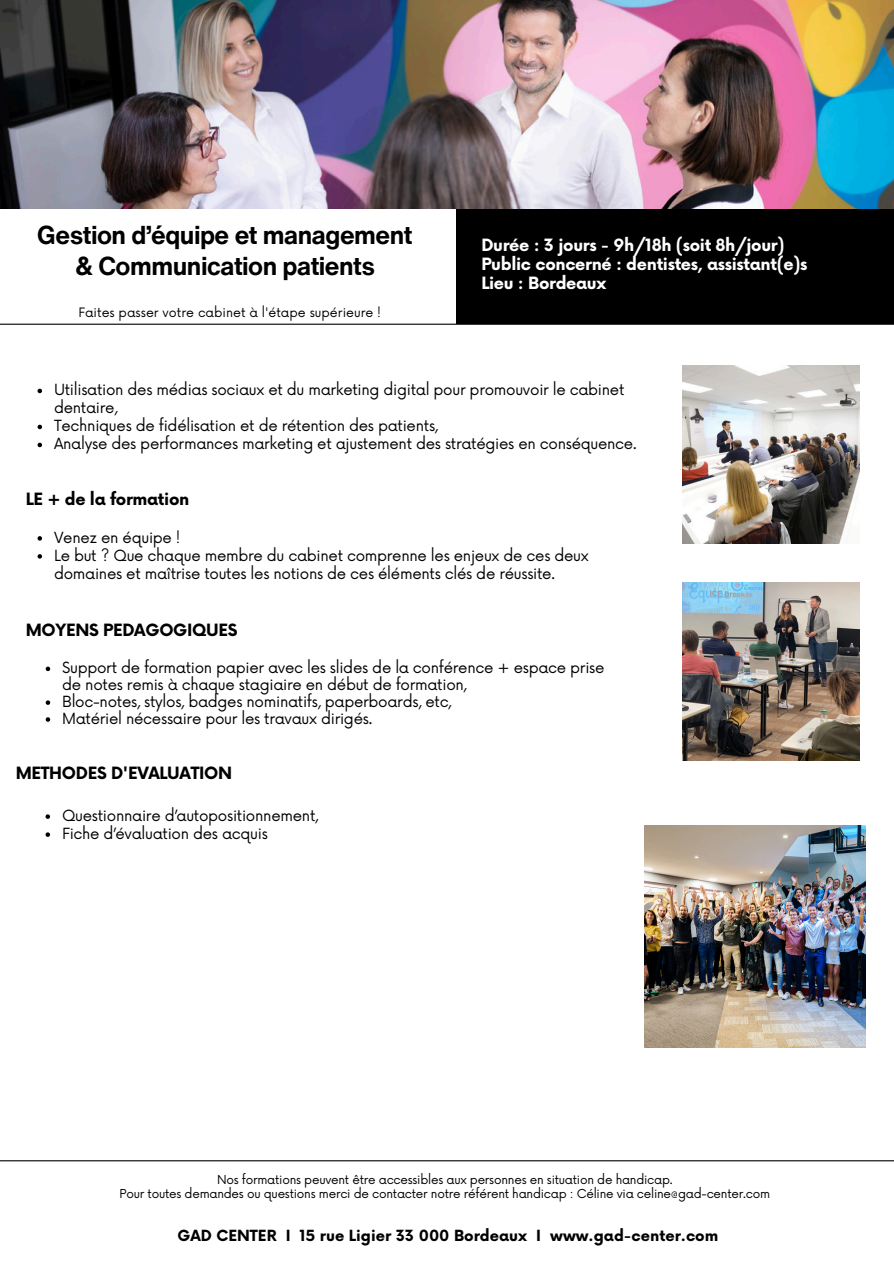
<style>
.page{position:relative;width:894px;height:1264px;background:#fff}
.page>*{position:absolute;margin:0;border:0;box-sizing:border-box;transform-origin:0 0}
.t1{font:700 25.2px/30.5px "Helvetica Now Text";letter-spacing:-.02em;color:#000;text-align:center}
.t2{font:700 16.5px/19.2px "Now";letter-spacing:-.02em;color:#fff}
.t3{font:700 16.5px "Now";letter-spacing:-.02em;color:#000}
.t4{font:15px/18px "Now";letter-spacing:-.02em;color:#000}
.t5{font:700 15px "Now";color:#000}
.t6{font:12.6px "Now";color:#000}
.t7{font:12px "Now";letter-spacing:-.02em;color:#000}
</style>
<div class="page">
<img style="left:0;top:0;width:893px;height:209px">
<div style="left:456px;top:209px;width:437px;height:114px;background:#000"></div>
<hr style="left:0;top:323px;width:893px;height:2px;background:#000">
<svg style="left:38px;top:388px;width:4px;height:5px"></svg>
<svg style="left:38px;top:424px;width:4px;height:5px"></svg>
<svg style="left:38px;top:442px;width:4px;height:5px"></svg>
<svg style="left:46px;top:666px;width:4px;height:5px"></svg>
<svg style="left:46px;top:700px;width:4px;height:5px"></svg>
<svg style="left:46px;top:717px;width:4px;height:4px"></svg>
<img style="left:682px;top:582px;width:177px;height:178px">
<svg style="left:46px;top:814px;width:4px;height:4px"></svg>
<svg style="left:46px;top:832px;width:4px;height:4px"></svg>
<img style="left:682px;top:365px;width:177px;height:178px">
<img style="left:644px;top:825px;width:221px;height:222px">
<svg style="left:38px;top:536px;width:4px;height:4px"></svg>
<svg style="left:38px;top:554px;width:4px;height:4px"></svg>
<hr style="left:0;top:1160px;width:893px;height:1px;background:#000">
<p class="t1" style="left:37px;top:220px;width:376px">Gestion d’équipe et management &amp; Communication patients</p>
<h3 class="t6" style="left:78px;top:306px;width:304px">Faites passer votre cabinet à l'étape supérieure !</h3>
<h1 class="t2" style="left:481px;top:236px;width:327px">Durée : 3 jours - 9h/18h (soit 8h/jour)<br>Public concerné : dentistes, assistant(e)s<br>Lieu : Bordeaux</h1>
<h5 class="t4" style="left:54px;top:382px;width:571px">Utilisation des médias sociaux et du marketing digital pour promouvoir le cabinet dentaire,</h5>
<p class="t4" style="left:54px;top:418px;width:385px">Techniques de fidélisation et de rétention des patients,</p>
<p class="t4" style="left:54px;top:436px;width:584px">Analyse des performances marketing et ajustement des stratégies en conséquence.</p>
<p class="t3" style="left:26px;top:490px;width:165px">LE + de la formation</p>
<p class="t4" style="left:54px;top:529px;width:128px">Venez en équipe !</p>
<p class="t4" style="left:54px;top:547px;width:536px">Le but ? Que chaque membre du cabinet comprenne les enjeux de ces deux domaines et maîtrise toutes les notions de ces éléments clés de réussite.</p>
<p class="t3" style="left:26px;top:621px;width:213px">MOYENS PEDAGOGIQUES</p>
<h3 class="t4" style="left:62px;top:660px;width:543px;line-height:16.8px">Support de formation papier avec les slides de la conférence + espace prise de notes remis à chaque stagiaire en début de formation,</h3>
<p class="t4" style="left:62px;top:693px;width:390px">Bloc-notes, stylos, badges nominatifs, paperboards, etc,</p>
<p class="t4" style="left:62px;top:710px;width:311px">Matériel nécessaire pour les travaux dirigés.</p>
<p class="t3" style="left:16px;top:764px;width:218px">METHODES D'EVALUATION</p>
<p class="t4" style="left:62px;top:807px;width:258px">Questionnaire d’autopositionnement,</p>
<p class="t4" style="left:62px;top:825px;width:207px">Fiche d’évaluation des acquis</p>
<h2 class="t7" style="left:217px;top:1173px;width:457px">Nos formations peuvent être accessibles aux personnes en situation de handicap.</h2>
<p class="t7" style="left:120px;top:1187px;width:651px">Pour toutes demandes ou questions merci de contacter notre référent handicap : Céline via celine@gad-center.com</p>
<h3 class="t5" style="left:177px;top:1227px;width:542px">GAD CENTER I 15 rue Ligier 33 000 Bordeaux I www.gad-center.com</h3>
</div>
